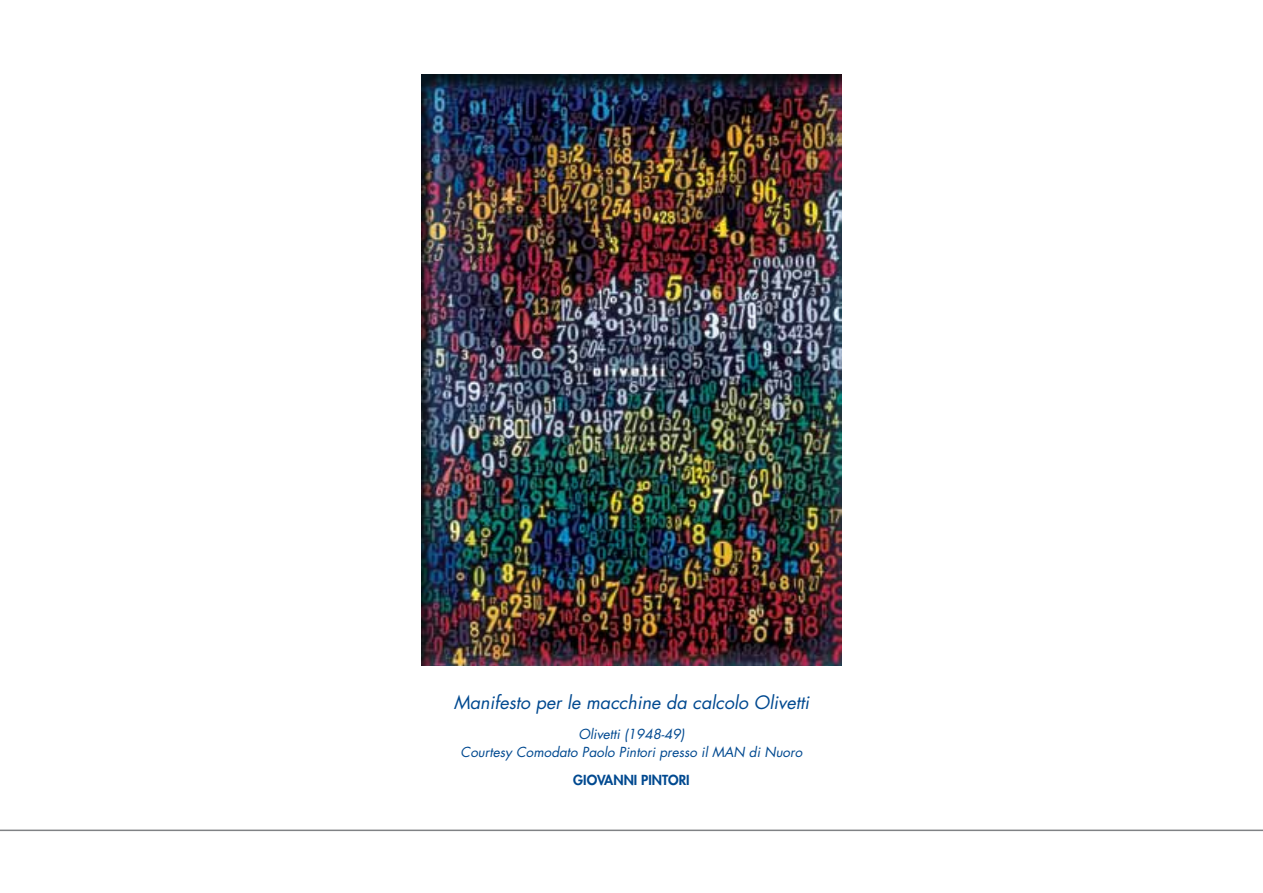
<style>
.page{position:relative;width:1263px;height:893px;background:#fff}
.page>*{position:absolute;margin:0;border:0;box-sizing:border-box;transform-origin:0 0}
.t1{font:italic 18px "Futura LT";color:#004990}
.t2{font:italic 13.5px/18px "Futura LT";color:#004990;text-align:center}
.t3{font:800 13.5px "Futura LT";color:#004990}
</style>
<div class="page">
<hr style="left:0;top:830px;width:1263px;height:1px;background:#808285">
<div style="left:421px;top:74px;width:421px;height:592px;background:#000;opacity:.75"></div>
<h1 class="t1" style="left:454px;top:691px;width:357px">Manifesto per le macchine da calcolo Olivetti</h1>
<p class="t2" style="left:461px;top:725px;width:343px">Olivetti (1948-49)<br>Courtesy Comodato Paolo Pintori presso il MAN di Nuoro</p>
<p class="t3" style="left:573px;top:771px;width:118px">GIOVANNI PINTORI</p>
</div>
